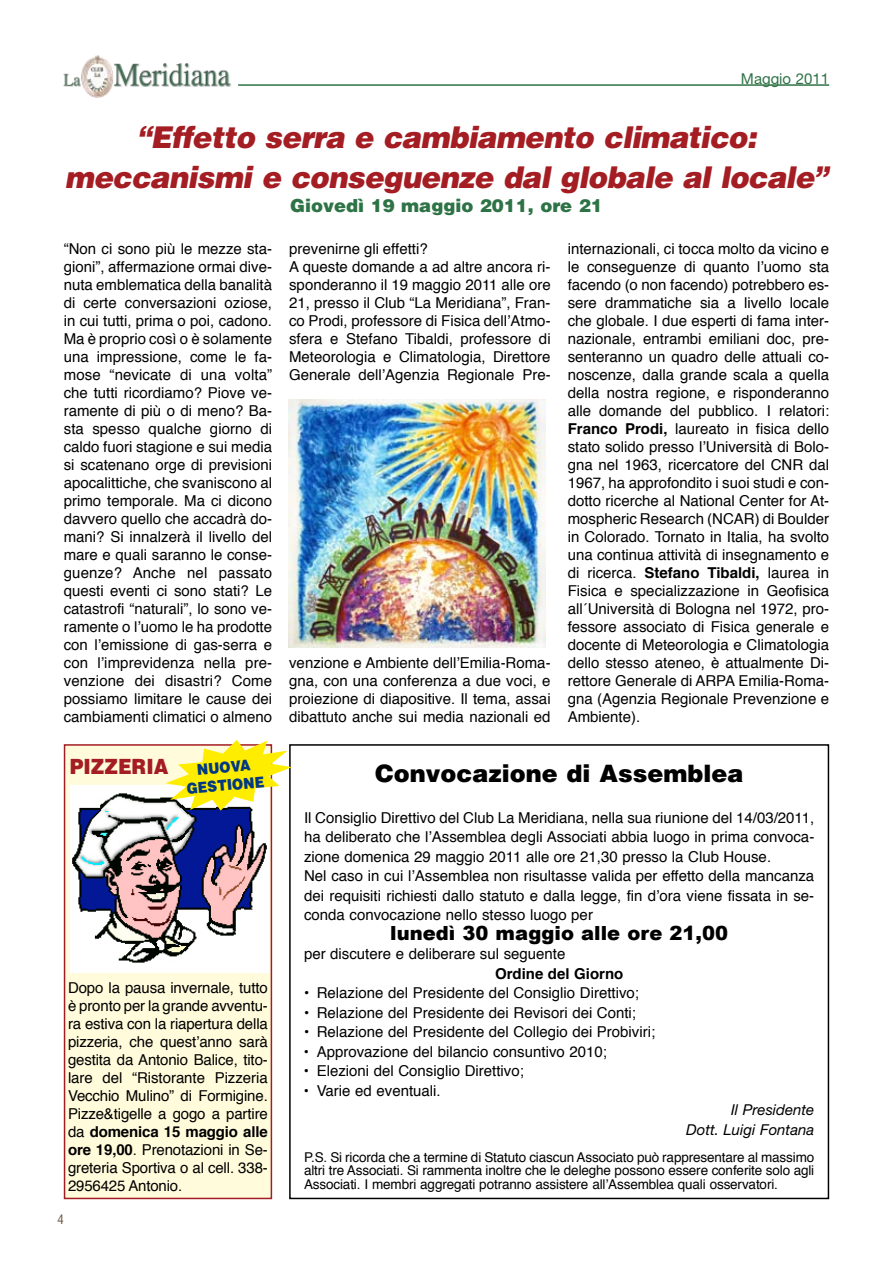
<style>
.page{position:relative;width:893px;height:1263px;background:#fff}
.page>*{position:absolute;margin:0;border:0;box-sizing:border-box;transform-origin:0 0}
.t1{font:italic 900 30px/40.5px "Helvetica";letter-spacing:-.02em;color:#a41d23;text-align:center}
.t2{font:900 24px "Helvetica";color:#000}
.t3{font:900 21px "Helvetica";color:#a41d23;scale:.9 1}
.t4{font:900 19.5px "Arial";color:#000}
.t5{font:900 18px "Helvetica";color:#2e7346}
.t6{font:15px/18px "Helvetica";color:#000;text-align:justify}
.t7{font:italic 15px/19.5px "Helvetica Neue";color:#000;text-align:right}
.t8{font:700 15px "Helvetica";color:#000}
.t9{font:900 15px/18px "Helvetica";color:#003882;text-align:center;scale:.9 1}
.t10{font:15px "Helvetica Neue";color:#2e7346}
.t11{font:13.5px/13.5px "Helvetica";letter-spacing:-.01em;color:#000;text-align:justify}
.t12{font:condensed 12.75px "Helvetica";color:#6a5741}
.s1{font-weight:700}
</style>
<div class="page">
<img style="left:114px;top:63px;width:117px;height:24px">
<img style="left:63px;top:73px;width:18px;height:14px">
<img style="left:81px;top:55px;width:33px;height:43px">
<hr style="left:238px;top:84px;width:591px;height:2px;background:#2e7346">
<div style="left:289px;top:744px;width:540px;height:455px;background:#fff;border:2px solid #000"></div>
<div style="left:64px;top:744px;width:208px;height:455px;background:#fffbdb;border:2px solid #a41d23"></div>
<img style="left:71px;top:786px;width:197px;height:186px">
<img style="left:289px;top:399px;width:256px;height:248px">
<svg style="left:166px;top:740px;width:126px;height:70px"></svg>
<p class="t10" style="left:741px;top:70px;width:90px">Maggio 2011</p>
<h1 class="t1" style="left:65px;top:116px;width:765px">“Effetto serra e cambiamento climatico: meccanismi e conseguenze dal globale al locale”</h1>
<p class="t5" style="left:290px;top:194px;width:314px">Giovedì 19 maggio 2011, ore 21</p>
<p class="t6" style="left:64px;top:240px;width:210px">“Non ci sono più le mezze sta&shy;gioni”, affermazione ormai dive&shy;nuta emblematica della banalità di certe conversazioni oziose, in cui tutti, prima o poi, cadono.<br>Ma è proprio così o è solamente una impressione, come le fa&shy;mose “nevicate di una volta” che tutti ricordiamo? Piove ve&shy;ramente di più o di meno? Ba&shy;sta spesso qualche giorno di caldo fuori stagione e sui media si scatenano orge di previsioni apocalittiche, che svaniscono al primo temporale. Ma ci dicono davvero quello che accadrà do&shy;mani? Si innalzerà il livello del mare e quali saranno le conse&shy;guenze? Anche nel passato questi eventi ci sono stati? Le catastrofi “naturali”, lo sono ve&shy;ramente o l’uomo le ha prodotte con l’emissione di gas-serra e con l’imprevidenza nella pre&shy;venzione dei disastri? Come possiamo limitare le cause dei cambiamenti climatici o almeno</p>
<p class="t9" style="left:184px;top:761px;width:48px;rotate:-5deg">NUOVA<br>GESTIONE</p>
<h3 class="t3" style="left:70px;top:753px;width:69px">PIZZERIA</h3>
<p class="t6" style="left:68px;top:978px;width:201px">Dopo la pausa invernale, tutto è pronto per la grande avventu&shy;ra estiva con la riapertura della pizzeria, che quest’anno sarà gestita da Antonio Balice, tito&shy;lare del “Ristorante Pizzeria Vecchio Mulino” di Formigine.<br>Pizze&amp;tigelle a gogo a partire da <span class="s1">domenica 15 maggio alle ore 19,00</span>. Prenotazioni in Se&shy;greteria Sportiva o al cell. 338- 2956425 Antonio.</p>
<p class="t12" style="left:57px;top:1211px;width:8px">4</p>
<p class="t6" style="left:289px;top:240px;width:263px;text-align:left">prevenirne gli effetti?<br>A queste domande a ad altre ancora ri&shy;sponderanno il 19 maggio 2011 alle ore 21, presso il Club “La Meridiana”, Fran&shy;co Prodi, professore di Fisica dell’Atmo&shy;sfera e Stefano Tibaldi, professore di Meteorologia e Climatologia, Direttore Generale dell’Agenzia Regionale Pre-</p>
<p class="t6" style="left:289px;top:654px;width:263px">venzione e Ambiente dell’Emilia-Roma&shy;gna, con una conferenza a due voci, e proiezione di diapositive. Il tema, assai dibattuto anche sui media nazionali ed</p>
<p class="t6" style="left:568px;top:240px;width:263px">internazionali, ci tocca molto da vicino e le conseguenze di quanto l’uomo sta facendo (o non facendo) potrebbero es&shy;sere drammatiche sia a livello locale che globale. I due esperti di fama inter&shy;nazionale, entrambi emiliani doc, pre&shy;senteranno un quadro delle attuali co&shy;noscenze, dalla grande scala a quella della nostra regione, e risponderanno alle domande del pubblico. I relatori:<br><span class="s1">Franco Prodi,</span> laureato in fisica dello stato solido presso l’Università di Bolo&shy;gna nel 1963, ricercatore del CNR dal 1967, ha approfondito i suoi studi e con&shy;dotto ricerche al National Center for At&shy;mospheric Research (NCAR) di Boulder in Colorado. Tornato in Italia, ha svolto una continua attività di insegnamento e di ricerca. <span class="s1">Stefano Tibaldi,</span> laurea in Fisica e specializzazione in Geofisica all´Università di Bologna nel 1972, pro&shy;fessore associato di Fisica generale e docente di Meteorologia e Climatologia dello stesso ateneo, è attualmente Di&shy;rettore Generale di ARPA Emilia-Roma&shy;gna (Agenzia Regionale Prevenzione e Ambiente).</p>
<h2 class="t2" style="left:375px;top:758px;width:370px">Convocazione di Assemblea</h2>
<p class="t6" style="left:304px;top:807px;width:512px;line-height:19.5px;text-align:left">Il Consiglio Direttivo del Club La Meridiana, nella sua riunione del 14/03/2011, ha deliberato che l’Assemblea degli Associati abbia luogo in prima convoca&shy;zione domenica 29 maggio 2011 alle ore 21,30 presso la Club House.<br>Nel caso in cui l’Assemblea non risultasse valida per effetto della mancanza dei requisiti richiesti dallo statuto e dalla legge, fin d’ora viene fissata in se&shy;conda convocazione nello stesso luogo per</p>
<h3 class="t4" style="left:390px;top:922px;width:339px">lunedì 30 maggio alle ore 21,00</h3>
<p class="t6" style="left:304px;top:944px;width:263px">per discutere e deliberare sul seguente</p>
<p class="t8" style="left:495px;top:960px;width:130px">Ordine del Giorno</p>
<p class="t6" style="left:304px;top:983px;width:336px">• Relazione del Presidente del Consiglio Direttivo;</p>
<p class="t6" style="left:304px;top:1003px;width:334px">• Relazione del Presidente dei Revisori dei Conti;</p>
<p class="t6" style="left:304px;top:1022px;width:353px">• Relazione del Presidente del Collegio dei Probiviri;</p>
<p class="t6" style="left:304px;top:1042px;width:304px">• Approvazione del bilancio consuntivo 2010;</p>
<p class="t6" style="left:304px;top:1061px;width:221px">• Elezioni del Consiglio Direttivo;</p>
<p class="t6" style="left:304px;top:1081px;width:138px">• Varie ed eventuali.</p>
<p class="t7" style="left:686px;top:1100px;width:130px">Il Presidente<br>Dott. Luigi Fontana</p>
<p class="t11" style="left:304px;top:1150px;width:512px">P.S. Si ricorda che a termine di Statuto ciascun Associato può rappresentare al massimo altri tre Associati. Si rammenta inoltre che le deleghe possono essere conferite solo agli Associati. I membri aggregati potranno assistere all’Assemblea quali osservatori.</p>
</div>
